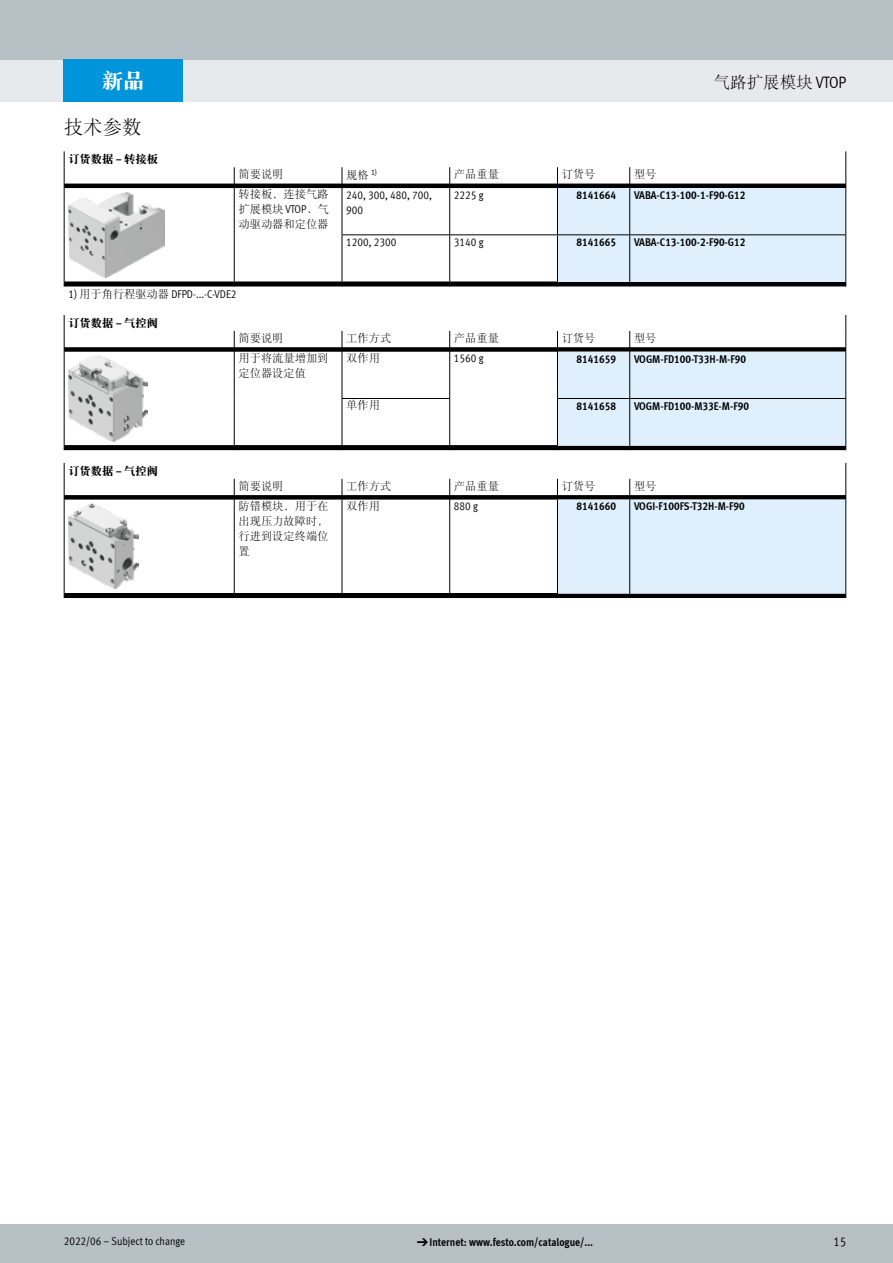
<style>
.page{position:relative;width:893px;height:1263px;background:#fff}
.page>*{position:absolute;margin:0;border:0;box-sizing:border-box;transform-origin:0 0}
.t1{font:21px "DF Song GB W9";color:#fff}
.t2{font:19.5px "DF Song GB W3";color:#000}
.t3{font:16.5px "DF Song GB W3";color:#000}
.t4{font:12.75px "Meta Cond LF";color:#000}
.t5{font:700 11.25px "Meta Cond LF";color:#000}
.t6{font:11.25px/15px "DF Song GB W3";color:#000;text-align:justify}
.t7{font:11.25px/15px "Meta Cond LF";color:#000}
.t8{font:11.25px "DF Song GB W9";color:#000}
.s1{font-family:"Meta Cond LF";font-weight:700}
.s2{font-family:"Meta Cond LF"}
.s3{font-family:"DF Song GB W3"}
.s4{font-family:"Meto Pict 182";font-weight:400}
</style>
<div class="page">
<div style="left:0;top:1225px;width:893px;height:38px;background:#b6c0c5"></div>
<div style="left:0;top:60px;width:893px;height:42px;background:#e7eaec"></div>
<div style="left:0;top:0;width:893px;height:60px;background:#b6c0c5"></div>
<hr style="left:64px;top:184px;width:170px;height:4px;background:#000">
<hr style="left:234px;top:184px;width:108px;height:4px;background:#000">
<hr style="left:342px;top:184px;width:108px;height:4px;background:#000">
<hr style="left:450px;top:184px;width:107px;height:4px;background:#000">
<hr style="left:64px;top:282px;width:170px;height:4px;background:#000">
<hr style="left:234px;top:282px;width:108px;height:4px;background:#000">
<hr style="left:342px;top:282px;width:108px;height:4px;background:#000">
<hr style="left:450px;top:282px;width:107px;height:4px;background:#000">
<svg style="left:64px;top:151px;width:1px;height:37px"></svg>
<svg style="left:234px;top:167px;width:1px;height:17px"></svg>
<svg style="left:342px;top:167px;width:1px;height:17px"></svg>
<svg style="left:449px;top:167px;width:1px;height:17px"></svg>
<hr style="left:449px;top:188px;width:1px;height:46px;background:#000">
<hr style="left:342px;top:234px;width:108px;height:1px;background:#000">
<hr style="left:450px;top:234px;width:107px;height:1px;background:#000">
<hr style="left:449px;top:235px;width:1px;height:47px;background:#000">
<svg style="left:557px;top:151px;width:289px;height:135px"></svg>
<hr style="left:64px;top:188px;width:1px;height:47px;background:#000">
<hr style="left:64px;top:235px;width:1px;height:47px;background:#000">
<hr style="left:234px;top:188px;width:1px;height:47px;background:#000">
<hr style="left:342px;top:188px;width:1px;height:46px;background:#000">
<hr style="left:234px;top:235px;width:1px;height:47px;background:#000">
<hr style="left:342px;top:235px;width:1px;height:47px;background:#000">
<img style="left:69px;top:192px;width:95px;height:85px">
<div style="left:64px;top:347px;width:170px;height:5px;background:#000"></div>
<div style="left:234px;top:347px;width:108px;height:5px;background:#000"></div>
<div style="left:342px;top:347px;width:108px;height:5px;background:#000"></div>
<div style="left:450px;top:347px;width:107px;height:5px;background:#000"></div>
<hr style="left:64px;top:446px;width:170px;height:4px;background:#000">
<hr style="left:234px;top:446px;width:108px;height:4px;background:#000">
<hr style="left:342px;top:446px;width:108px;height:4px;background:#000">
<hr style="left:450px;top:446px;width:107px;height:4px;background:#000">
<svg style="left:64px;top:315px;width:1px;height:37px"></svg>
<svg style="left:234px;top:331px;width:1px;height:21px"></svg>
<svg style="left:342px;top:331px;width:1px;height:21px"></svg>
<svg style="left:449px;top:331px;width:1px;height:21px"></svg>
<hr style="left:342px;top:398px;width:108px;height:1px;background:#000">
<hr style="left:342px;top:445px;width:108px;height:1px;background:#000">
<svg style="left:557px;top:315px;width:289px;height:135px"></svg>
<hr style="left:64px;top:352px;width:1px;height:46px;background:#000">
<hr style="left:64px;top:398px;width:1px;height:47px;background:#000">
<hr style="left:64px;top:445px;width:170px;height:1px;background:#000">
<hr style="left:449px;top:352px;width:1px;height:46px;background:#000">
<hr style="left:557px;top:352px;width:1px;height:46px;background:#000">
<hr style="left:449px;top:399px;width:1px;height:46px;background:#000">
<hr style="left:557px;top:399px;width:1px;height:46px;background:#000">
<hr style="left:450px;top:445px;width:108px;height:1px;background:#000">
<hr style="left:234px;top:352px;width:1px;height:46px;background:#000">
<hr style="left:342px;top:352px;width:1px;height:46px;background:#000">
<hr style="left:234px;top:398px;width:1px;height:47px;background:#000">
<hr style="left:342px;top:399px;width:1px;height:46px;background:#000">
<hr style="left:234px;top:445px;width:108px;height:1px;background:#000">
<img style="left:69px;top:356px;width:79px;height:85px">
<div style="left:64px;top:495px;width:170px;height:5px;background:#000"></div>
<div style="left:234px;top:495px;width:108px;height:5px;background:#000"></div>
<div style="left:342px;top:495px;width:108px;height:5px;background:#000"></div>
<div style="left:450px;top:495px;width:107px;height:5px;background:#000"></div>
<div style="left:64px;top:593px;width:170px;height:5px;background:#000"></div>
<div style="left:234px;top:593px;width:108px;height:5px;background:#000"></div>
<div style="left:342px;top:593px;width:108px;height:5px;background:#000"></div>
<div style="left:450px;top:593px;width:107px;height:5px;background:#000"></div>
<svg style="left:64px;top:463px;width:1px;height:37px"></svg>
<svg style="left:234px;top:479px;width:1px;height:21px"></svg>
<svg style="left:342px;top:479px;width:1px;height:21px"></svg>
<svg style="left:449px;top:479px;width:1px;height:21px"></svg>
<hr style="left:64px;top:500px;width:1px;height:93px;background:#000">
<hr style="left:234px;top:500px;width:1px;height:93px;background:#000">
<hr style="left:342px;top:500px;width:1px;height:93px;background:#000">
<hr style="left:449px;top:500px;width:1px;height:93px;background:#000">
<svg style="left:557px;top:463px;width:289px;height:135px"></svg>
<img style="left:69px;top:504px;width:69px;height:85px">
<div style="left:64px;top:60px;width:119px;height:42px;background:#0095db"></div>
<h1 class="t1" style="left:102px;top:69px;width:43px">新品</h1>
<h2 class="t2" style="left:64px;top:117px;width:79px">技术参数</h2>
<p class="t8" style="left:68px;top:153px;width:91px">订货数据 <span class="s1">–</span> 转接板</p>
<h3 class="t3" style="left:714px;top:73px;width:134px">气路扩展模块 <span class="s2">VTOP</span></h3>
<p class="t6" style="left:238px;top:166px;width:46px">简要说明</p>
<p class="t6" style="left:346px;top:167px;width:32px">规格 <sup>1)</sup></p>
<p class="t6" style="left:454px;top:166px;width:46px">产品重量</p>
<p class="t6" style="left:562px;top:166px;width:35px">订货号</p>
<p class="t6" style="left:634px;top:166px;width:24px">型号</p>
<p class="t6" style="left:238px;top:186px;width:92px">转接板，连接气路扩展模块 <span class="s2">VTOP</span>、气动驱动器和定位器</p>
<p class="t7" style="left:346px;top:187px;width:87px">240, 300, 480, 700,<br>900</p>
<p class="t7" style="left:454px;top:187px;width:31px">2225 g</p>
<p class="t5" style="left:577px;top:188px;width:41px">8141664</p>
<p class="t5" style="left:634px;top:188px;width:113px">VABA-C13-100-1-F90-G12</p>
<p class="t7" style="left:346px;top:234px;width:52px">1200, 2300</p>
<p class="t7" style="left:454px;top:234px;width:31px">3140 g</p>
<p class="t5" style="left:577px;top:235px;width:41px">8141665</p>
<p class="t5" style="left:634px;top:235px;width:113px">VABA-C13-100-2-F90-G12</p>
<p class="t7" style="left:68px;top:286px;width:170px">1) <span class="s3">用于角行程驱动器</span> DFPD-...-C-VDE2</p>
<p class="t8" style="left:68px;top:316px;width:91px">订货数据 <span class="s1">–</span> 气控阀</p>
<p class="t8" style="left:68px;top:464px;width:91px">订货数据 <span class="s1">–</span> 气控阀</p>
<p class="t6" style="left:238px;top:330px;width:46px">简要说明</p>
<p class="t6" style="left:346px;top:330px;width:46px">工作方式</p>
<p class="t6" style="left:454px;top:330px;width:46px">产品重量</p>
<p class="t6" style="left:562px;top:330px;width:35px">订货号</p>
<p class="t6" style="left:634px;top:330px;width:24px">型号</p>
<p class="t6" style="left:238px;top:350px;width:91px">用于将流量增加到定位器设定值</p>
<p class="t6" style="left:346px;top:350px;width:35px">双作用</p>
<p class="t7" style="left:454px;top:351px;width:31px">1560 g</p>
<p class="t5" style="left:577px;top:351px;width:41px">8141659</p>
<p class="t5" style="left:634px;top:351px;width:114px">VOGM-FD100-T33H-M-F90</p>
<p class="t6" style="left:346px;top:397px;width:35px">单作用</p>
<p class="t5" style="left:577px;top:399px;width:41px">8141658</p>
<p class="t5" style="left:634px;top:399px;width:116px">VOGM-FD100-M33E-M-F90</p>
<p class="t6" style="left:238px;top:478px;width:46px">简要说明</p>
<p class="t6" style="left:346px;top:478px;width:46px">工作方式</p>
<p class="t6" style="left:454px;top:478px;width:46px">产品重量</p>
<p class="t6" style="left:562px;top:478px;width:35px">订货号</p>
<p class="t6" style="left:634px;top:478px;width:24px">型号</p>
<p class="t6" style="left:238px;top:498px;width:91px">防错模块，用于在出现压力故障时，行进到设定终端位置</p>
<p class="t6" style="left:346px;top:498px;width:35px">双作用</p>
<p class="t7" style="left:454px;top:499px;width:25px">880 g</p>
<p class="t5" style="left:577px;top:499px;width:41px">8141660</p>
<p class="t5" style="left:634px;top:499px;width:112px">VOGI-F100FS-T32H-M-F90</p>
<p class="t7" style="left:64px;top:1233px;width:123px">2022/06 – Subject to change</p>
<p class="t5" style="left:417px;top:1235px;width:178px"><span class="s4">d</span>Internet: www.festo.com/catalogue/...</p>
<p class="t4" style="left:833px;top:1234px;width:14px">15</p>
</div>
